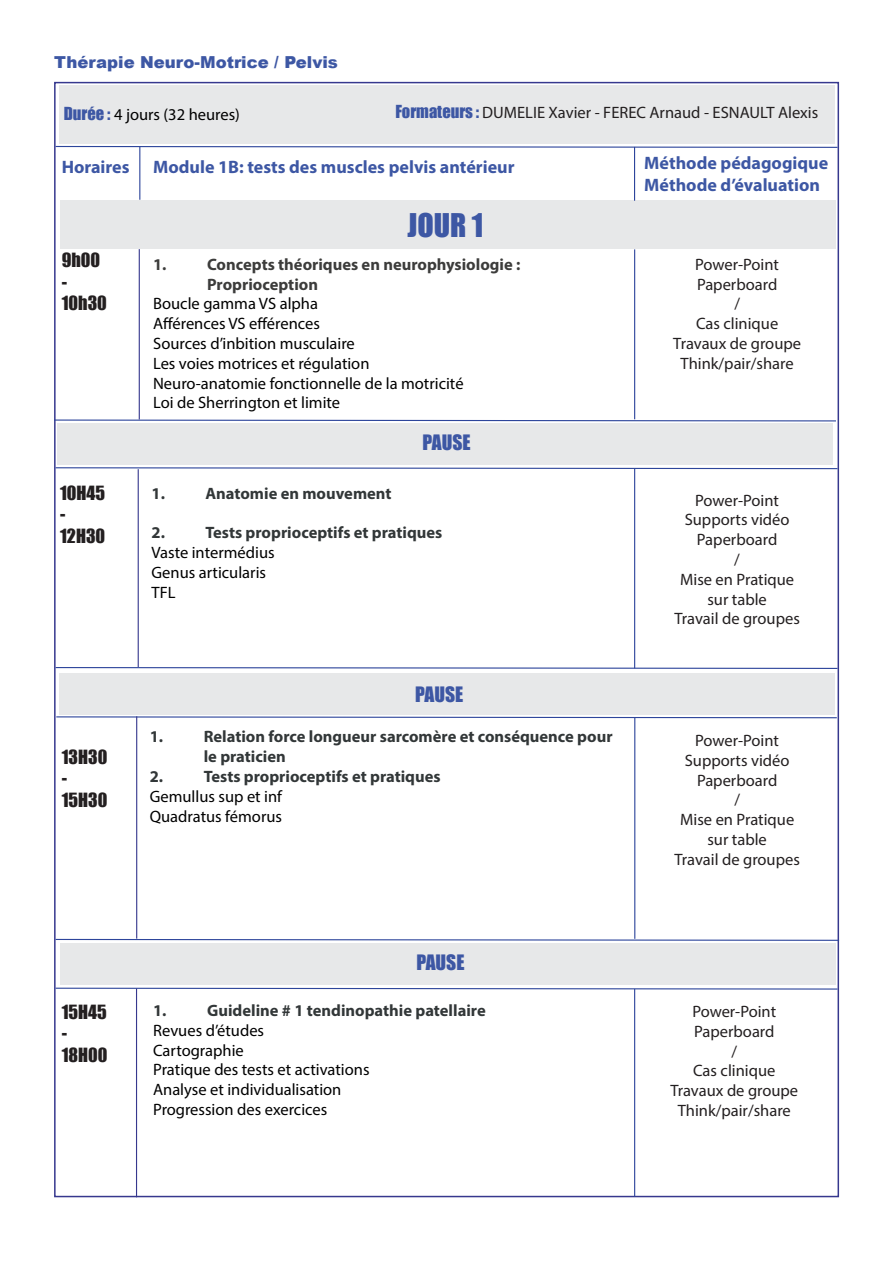
<style>
.page{position:relative;width:893px;height:1263px;background:#fff}
.page>*{position:absolute;margin:0;border:0;box-sizing:border-box;transform-origin:0 0}
.t1{font:30px "Impact";color:#3d57a4}
.t2{font:19.5px "Impact";color:#3d57a4}
.t3{font:700 18px/21.6px "Myriad Pro";color:#3d57a4}
.t4{font:18px/21.6px "Impact";color:#231f20}
.t5{font:16.5px "Myriad Pro";color:#000}
.t6{font:16.5px/19.8px "Myriad Pro";color:#231f20;text-align:center}
.t7{font:700 16.5px "Myriad Pro";color:#323738}
.t8{font:700 16.5px/19.8px "Myriad Pro";color:#3c3c3b}
.t9{font:900 16.5px "Arial";color:#3d57a4}
.s1{font-family:"Impact";color:#3d57a4}
</style>
<div class="page">
<div style="left:59px;top:85px;width:775px;height:58px;background:#e7e8e9"></div>
<div style="left:60px;top:201px;width:775px;height:48px;background:#e7e8e9"></div>
<svg style="left:54px;top:145px;width:785px;height:3px"></svg>
<svg style="left:54px;top:419px;width:782px;height:3px"></svg>
<hr style="left:139px;top:147px;width:1px;height:53px;background:#2d459b">
<hr style="left:634px;top:147px;width:1px;height:54px;background:#2d459b">
<hr style="left:139px;top:249px;width:1px;height:170px;background:#36388e">
<hr style="left:634px;top:249px;width:1px;height:170px;background:#2d459b">
<div style="left:57px;top:424px;width:776px;height:41px;background:#e7e8e9"></div>
<svg style="left:54px;top:467px;width:785px;height:3px"></svg>
<hr style="left:634px;top:469px;width:1px;height:199px;background:#2d459b">
<svg style="left:54px;top:987px;width:785px;height:3px"></svg>
<hr style="left:138px;top:469px;width:1px;height:198px;background:#36388e">
<svg style="left:54px;top:666px;width:785px;height:3px"></svg>
<div style="left:59px;top:673px;width:775px;height:41px;background:#e7e8e9"></div>
<svg style="left:55px;top:716px;width:783px;height:3px"></svg>
<hr style="left:136px;top:716px;width:1px;height:223px;background:#36388e">
<hr style="left:634px;top:718px;width:1px;height:221px;background:#2d459b">
<div style="left:60px;top:943px;width:776px;height:41px;background:#e7e8e9"></div>
<svg style="left:54px;top:938px;width:786px;height:3px"></svg>
<hr style="left:136px;top:988px;width:1px;height:209px;background:#36388e">
<hr style="left:634px;top:989px;width:1px;height:208px;background:#2d459b">
<p class="t9" style="left:54px;top:50px;width:285px">Thérapie Neuro-Motrice / Pelvis</p>
<p class="t5" style="left:64px;top:104px;width:178px"><span class="s1">Durée :</span> 4 jours (32 heures)</p>
<p class="t6" style="left:395px;top:102px;width:424px"><span class="s1">Formateurs :</span> DUMELIE Xavier - FEREC Arnaud - ESNAULT Alexis</p>
<p class="t3" style="left:62px;top:156px;width:69px">Horaires</p>
<p class="t3" style="left:153px;top:156px;width:363px">Module 1B: tests des muscles pelvis antérieur</p>
<p class="t3" style="left:644px;top:152px;width:185px">Méthode pédagogique<br>Méthode d’évaluation</p>
<p class="t1" style="left:407px;top:201px;width:77px">JOUR 1</p>
<p class="t4" style="left:62px;top:249px;width:47px">9h00 -<br>10h30</p>
<p class="t8" style="left:153px;top:254px;width:15px">1.</p>
<p class="t8" style="left:207px;top:254px;width:315px">Concepts théoriques en neurophysiologie :<br>Proprioception</p>
<p class="t5" style="left:153px;top:294px;width:166px">Boucle gamma VS alpha</p>
<p class="t5" style="left:153px;top:313px;width:168px">Afférences VS efférences</p>
<p class="t5" style="left:153px;top:333px;width:203px">Sources d’inbition musculaire</p>
<p class="t5" style="left:153px;top:353px;width:218px">Les voies motrices et régulation</p>
<p class="t5" style="left:153px;top:373px;width:312px">Neuro-anatomie fonctionnelle de la motricité</p>
<p class="t5" style="left:153px;top:393px;width:189px">Loi de Sherrington et limite</p>
<p class="t2" style="left:423px;top:428px;width:50px">PAUSE</p>
<p class="t4" style="left:60px;top:481px;width:47px">10H45 -<br>12H30</p>
<p class="t7" style="left:152px;top:482px;width:15px">1.</p>
<p class="t7" style="left:206px;top:482px;width:188px">Anatomie en mouvement</p>
<p class="t7" style="left:152px;top:522px;width:15px">2.</p>
<p class="t7" style="left:206px;top:522px;width:238px">Tests proprioceptifs et pratiques</p>
<p class="t5" style="left:152px;top:542px;width:125px">Vaste intermédius</p>
<p class="t5" style="left:152px;top:562px;width:116px">Genus articularis</p>
<p class="t5" style="left:152px;top:582px;width:26px">TFL</p>
<p class="t4" style="left:62px;top:745px;width:47px">13H30 -<br>15H30</p>
<p class="t2" style="left:415px;top:679px;width:50px">PAUSE</p>
<p class="t7" style="left:150px;top:726px;width:15px">1.</p>
<p class="t7" style="left:204px;top:726px;width:410px">Relation force longueur sarcomère et conséquence pour</p>
<p class="t7" style="left:204px;top:746px;width:84px">le praticien</p>
<p class="t7" style="left:150px;top:766px;width:15px">2.</p>
<p class="t7" style="left:204px;top:766px;width:238px">Tests proprioceptifs et pratiques</p>
<p class="t5" style="left:150px;top:786px;width:134px">Gemullus sup et inf</p>
<p class="t5" style="left:150px;top:806px;width:134px">Quadratus fémorus</p>
<p class="t2" style="left:416px;top:947px;width:50px">PAUSE</p>
<p class="t4" style="left:62px;top:1000px;width:47px">15H45 -<br>18H00</p>
<p class="t7" style="left:153px;top:1000px;width:15px">1.</p>
<p class="t7" style="left:207px;top:1000px;width:280px">Guideline # 1 tendinopathie patellaire</p>
<p class="t5" style="left:153px;top:1020px;width:113px">Revues d’études</p>
<p class="t5" style="left:153px;top:1040px;width:92px">Cartographie</p>
<p class="t5" style="left:153px;top:1060px;width:218px">Pratique des tests et activations</p>
<p class="t5" style="left:153px;top:1079px;width:190px">Analyse et individualisation</p>
<p class="t5" style="left:153px;top:1099px;width:176px">Progression des exercices</p>
<p class="t6" style="left:695px;top:254px;width:85px;text-align:left">Power-Point<br>Paperboard</p>
<p class="t6" style="left:696px;top:294px;width:84px">/<br>Cas clinique</p>
<p class="t6" style="left:673px;top:333px;width:129px">Travaux de groupe</p>
<p class="t6" style="left:681px;top:353px;width:115px">Think/pair/share</p>
<p class="t6" style="left:685px;top:490px;width:106px">Power-Point<br>Supports vidéo<br>Paperboard</p>
<p class="t6" style="left:734px;top:549px;width:7px">/</p>
<p class="t6" style="left:680px;top:569px;width:116px">Mise en Pratique</p>
<p class="t6" style="left:674px;top:589px;width:127px">sur table<br>Travail de groupes</p>
<p class="t6" style="left:685px;top:730px;width:106px">Power-Point<br>Supports vidéo<br>Paperboard</p>
<p class="t6" style="left:734px;top:790px;width:7px">/</p>
<p class="t6" style="left:680px;top:809px;width:116px">Mise en Pratique</p>
<p class="t6" style="left:674px;top:829px;width:127px">sur table<br>Travail de groupes</p>
<p class="t6" style="left:692px;top:1001px;width:85px;text-align:left">Power-Point<br>Paperboard</p>
<p class="t6" style="left:693px;top:1041px;width:84px">/<br>Cas clinique</p>
<p class="t6" style="left:670px;top:1080px;width:129px">Travaux de groupe</p>
<p class="t6" style="left:678px;top:1100px;width:115px">Think/pair/share</p>
</div>
